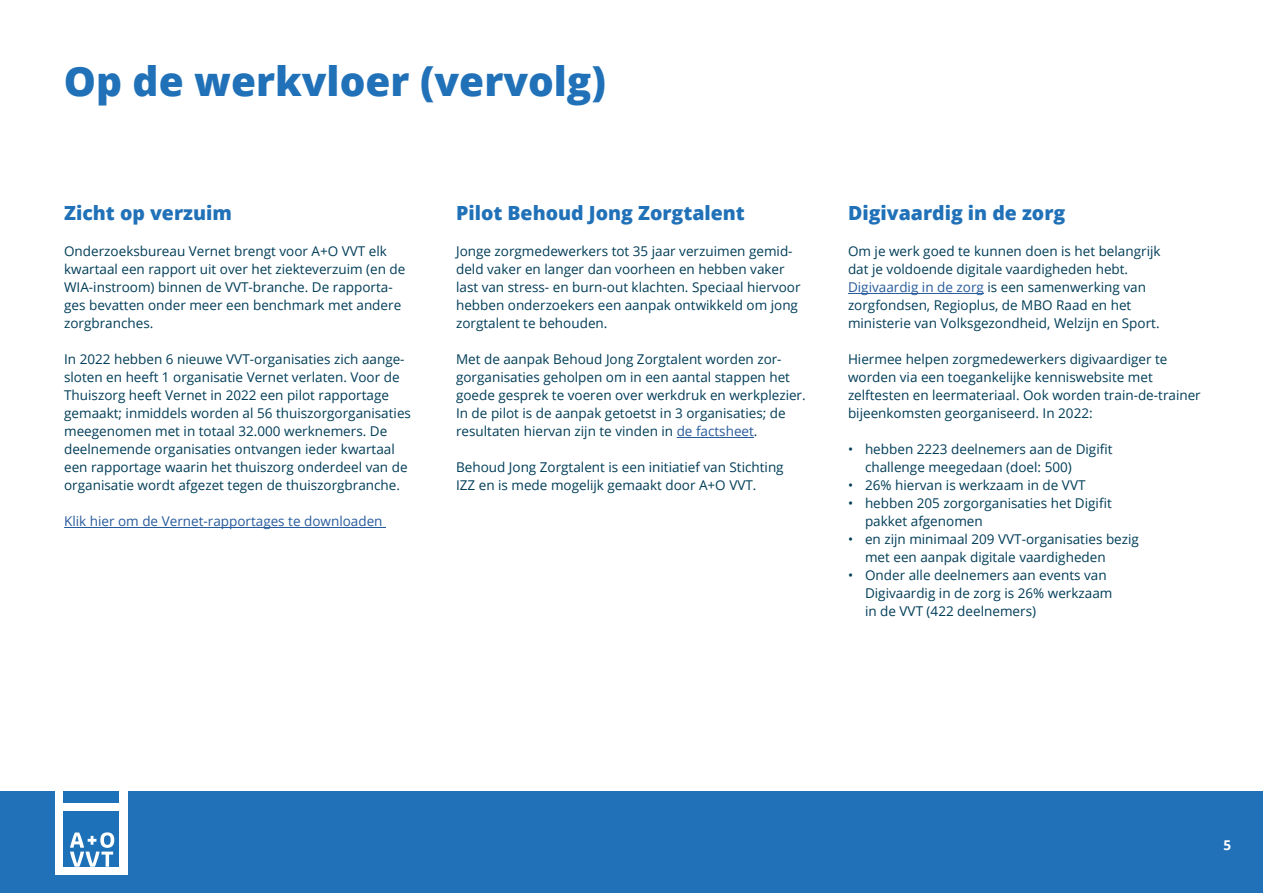
<style>
.page{position:relative;width:1263px;height:893px;background:#fff}
.page>*{position:absolute;margin:0;border:0;box-sizing:border-box;transform-origin:0 0}
.t1{font:800 40.5px "Open Sans";color:#2071b8}
.t2{font:800 19.5px "Open Sans";color:#2071b8}
.t3{font:13.5px/18px "Open Sans";color:#003d58}
.t4{font:13.5px "Open Sans";color:#275b9b}
.t5{font:700 13.5px "Open Sans";color:#fff}
.s1{color:#275b9b}
</style>
<div class="page">
<div style="left:0;top:791px;width:1263px;height:102px;background:#2071b8"></div>
<div style="left:55px;top:784px;width:73px;height:91px;background:#fff"></div>
<div style="left:64px;top:791px;width:55px;height:11px;background:#1d71b8"></div>
<div style="left:64px;top:811px;width:55px;height:55px;background:#1d71b8"></div>
<svg style="left:70px;top:832px;width:44px;height:34px"></svg>
<hr style="left:64px;top:527px;width:322px;height:1px;background:#275b9b">
<hr style="left:677px;top:437px;width:77px;height:1px;background:#275b9b">
<hr style="left:848px;top:293px;width:136px;height:1px;background:#275b9b">
<h1 class="t1" style="left:64px;top:50px;width:544px">Op de werkvloer (vervolg)</h1>
<h2 class="t2" style="left:64px;top:199px;width:169px">Zicht op verzuim</h2>
<p class="t3" style="left:64px;top:242px;width:343px">Onderzoeksbureau Vernet brengt voor A+O VVT elk kwartaal een rapport uit over het ziekteverzuim (en de WIA-instroom) binnen de VVT-branche. De rapporta&shy;ges bevatten onder meer een benchmark met andere zorgbranches.</p>
<p class="t3" style="left:64px;top:350px;width:348px">In 2022 hebben 6 nieuwe VVT-organisaties zich aange&shy;sloten en heeft 1 organisatie Vernet verlaten. Voor de Thuiszorg heeft Vernet in 2022 een pilot rapportage gemaakt; inmiddels worden al 56 thuiszorgorganisaties meegenomen met in totaal 32.000 werknemers. De deelnemende organisaties ontvangen ieder kwartaal een rapportage waarin het thuiszorg onderdeel van de organisatie wordt afgezet tegen de thuiszorgbranche.</p>
<p class="t4" style="left:64px;top:512px;width:320px">Klik hier om de Vernet-rapportages te downloaden</p>
<h2 class="t2" style="left:456px;top:199px;width:290px">Pilot Behoud Jong Zorgtalent</h2>
<p class="t3" style="left:456px;top:242px;width:346px">Jonge zorgmedewerkers tot 35 jaar verzuimen gemid&shy;deld vaker en langer dan voorheen en hebben vaker last van stress- en burn-out klachten. Speciaal hiervoor hebben onderzoekers een aanpak ontwikkeld om jong zorgtalent te behouden.</p>
<p class="t3" style="left:456px;top:350px;width:351px">Met de aanpak Behoud Jong Zorgtalent worden zor&shy;gorganisaties geholpen om in een aantal stappen het goede gesprek te voeren over werkdruk en werkplezier.<br>In de pilot is de aanpak getoetst in 3 organisaties; de resultaten hiervan zijn te vinden in <span class="s1">de factsheet</span>.</p>
<p class="t3" style="left:456px;top:458px;width:329px">Behoud Jong Zorgtalent is een initiatief van Stichting<br>IZZ en is mede mogelijk gemaakt door A+O VVT.</p>
<h2 class="t2" style="left:848px;top:199px;width:219px">Digivaardig in de zorg</h2>
<p class="t3" style="left:848px;top:242px;width:314px">Om je werk goed te kunnen doen is het belangrijk dat je voldoende digitale vaardigheden hebt.<br><span class="s1">Digivaardig in de zorg</span> is een samenwerking van zorgfondsen, Regioplus, de MBO Raad en het ministerie van Volksgezondheid, Welzijn en Sport.</p>
<p class="t3" style="left:848px;top:350px;width:354px">Hiermee helpen zorgmedewerkers digivaardiger te worden via een toegankelijke kenniswebsite met zelftesten en leermateriaal. Ook worden train-de-trainer bijeenkomsten georganiseerd. In 2022:</p>
<p class="t3" style="left:865px;top:440px;width:249px;text-indent:-17px">• hebben 2223 deelnemers aan de Digifit challenge meegedaan (doel: 500)</p>
<p class="t3" style="left:848px;top:476px;width:239px">• 26% hiervan is werkzaam in de VVT</p>
<p class="t3" style="left:865px;top:494px;width:248px;text-indent:-17px">• hebben 205 zorgorganisaties het Digifit pakket afgenomen</p>
<p class="t3" style="left:865px;top:530px;width:275px;text-indent:-17px">• en zijn minimaal 209 VVT-organisaties bezig met een aanpak digitale vaardigheden</p>
<p class="t3" style="left:865px;top:566px;width:249px;text-indent:-17px">• Onder alle deelnemers aan events van<br>Digivaardig in de zorg is 26% werkzaam in de VVT (422 deelnemers)</p>
<p class="t5" style="left:1223px;top:835px;width:9px">5</p>
</div>
